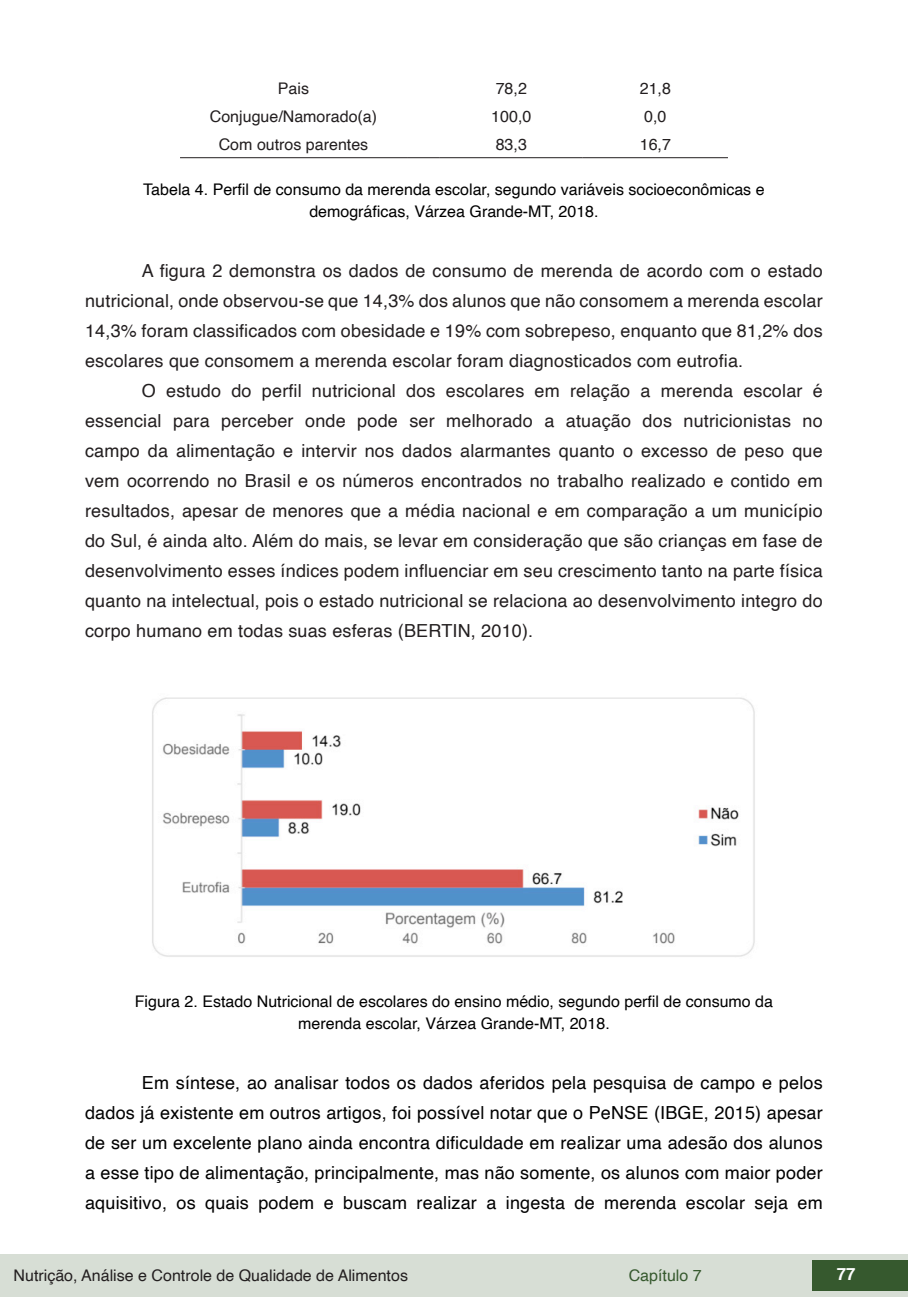
<style>
.page{position:relative;width:908px;height:1304px;background:#fff}
.page>*{position:absolute;margin:0;border:0;box-sizing:border-box;transform-origin:0 0}
.txt{font:18px/30px "Helvetica";letter-spacing:.01em;color:#231f20;text-align:justify}
.txt-2{font:18px/30px "Helvetica";letter-spacing:.01em;color:#000;text-align:justify}
.t1{font:700 16.8px "Helvetica";color:#fff}
.info_tab_graf_imag{font:16px/22px "Helvetica";color:#000;text-align:center}
.tab_txt_centro{font:16px "Helvetica";color:#231f20}
.t2{font:16px "Helvetica";color:#36592e}
</style>
<div class="page">
<div style="left:0;top:1254px;width:906px;height:43px;background:#d7ded5"></div>
<div style="left:812px;top:1261px;width:95px;height:30px;background:#36592e"></div>
<hr style="left:180px;top:157px;width:227px;height:1px;background:#231f20">
<hr style="left:407px;top:157px;width:32px;height:1px;background:#231f20">
<hr style="left:439px;top:157px;width:143px;height:1px;background:#231f20">
<hr style="left:582px;top:157px;width:145px;height:1px;background:#231f20">
<img style="left:152px;top:697px;width:603px;height:260px">
<p class="tab_txt_centro" style="left:278px;top:76px;width:33px">Pais</p>
<p class="tab_txt_centro" style="left:495px;top:76px;width:33px">78,2</p>
<p class="tab_txt_centro" style="left:639px;top:76px;width:33px">21,8</p>
<p class="tab_txt_centro" style="left:210px;top:104px;width:169px">Conjugue/Namorado(a)</p>
<p class="tab_txt_centro" style="left:491px;top:104px;width:42px">100,0</p>
<p class="tab_txt_centro" style="left:644px;top:104px;width:24px">0,0</p>
<p class="tab_txt_centro" style="left:219px;top:132px;width:151px">Com outros parentes</p>
<p class="tab_txt_centro" style="left:495px;top:132px;width:33px">83,3</p>
<p class="tab_txt_centro" style="left:639px;top:132px;width:33px">16,7</p>
<p class="info_tab_graf_imag" style="left:143px;top:179px;width:622px">Tabela 4. Perfil de consumo da merenda escolar, segundo variáveis socioeconômicas e demográficas, Várzea Grande-MT, 2018.</p>
<p class="txt" style="left:85px;top:256px;width:738px;text-indent:57px">A figura 2 demonstra os dados de consumo de merenda de acordo com o estado nutricional, onde observou-se que 14,3% dos alunos que não consomem a merenda escolar 14,3% foram classificados com obesidade e 19% com sobrepeso, enquanto que 81,2% dos escolares que consomem a merenda escolar foram diagnosticados com eutrofia.</p>
<p class="txt" style="left:85px;top:376px;width:738px;text-indent:57px">O estudo do perfil nutricional dos escolares em relação a merenda escolar é essencial para perceber onde pode ser melhorado a atuação dos nutricionistas no campo da alimentação e intervir nos dados alarmantes quanto o excesso de peso que vem ocorrendo no Brasil e os números encontrados no trabalho realizado e contido em resultados, apesar de menores que a média nacional e em comparação a um município do Sul, é ainda alto. Além do mais, se levar em consideração que são crianças em fase de desenvolvimento esses índices podem influenciar em seu crescimento tanto na parte física quanto na intelectual, pois o estado nutricional se relaciona ao desenvolvimento integro do corpo humano em todas suas esferas (BERTIN, 2010).</p>
<p class="info_tab_graf_imag" style="left:135px;top:991px;width:639px">Figura 2. Estado Nutricional de escolares do ensino médio, segundo perfil de consumo da merenda escolar, Várzea Grande-MT, 2018.</p>
<p class="txt-2" style="left:85px;top:1068px;width:738px;text-indent:57px">Em síntese, ao analisar todos os dados aferidos pela pesquisa de campo e pelos dados já existente em outros artigos, foi possível notar que o PeNSE (IBGE, 2015) apesar de ser um excelente plano ainda encontra dificuldade em realizar uma adesão dos alunos a esse tipo de alimentação, principalmente, mas não somente, os alunos com maior poder aquisitivo, os quais podem e buscam realizar a ingesta de merenda escolar seja em</p>
<p class="tab_txt_centro" style="left:14px;top:1263px;width:396px">Nutrição, Análise e Controle de Qualidade de Alimentos</p>
<p class="t2" style="left:628px;top:1263px;width:74px">Capítulo 7</p>
<p class="t1" style="left:836px;top:1261px;width:20px">77</p>
</div>
